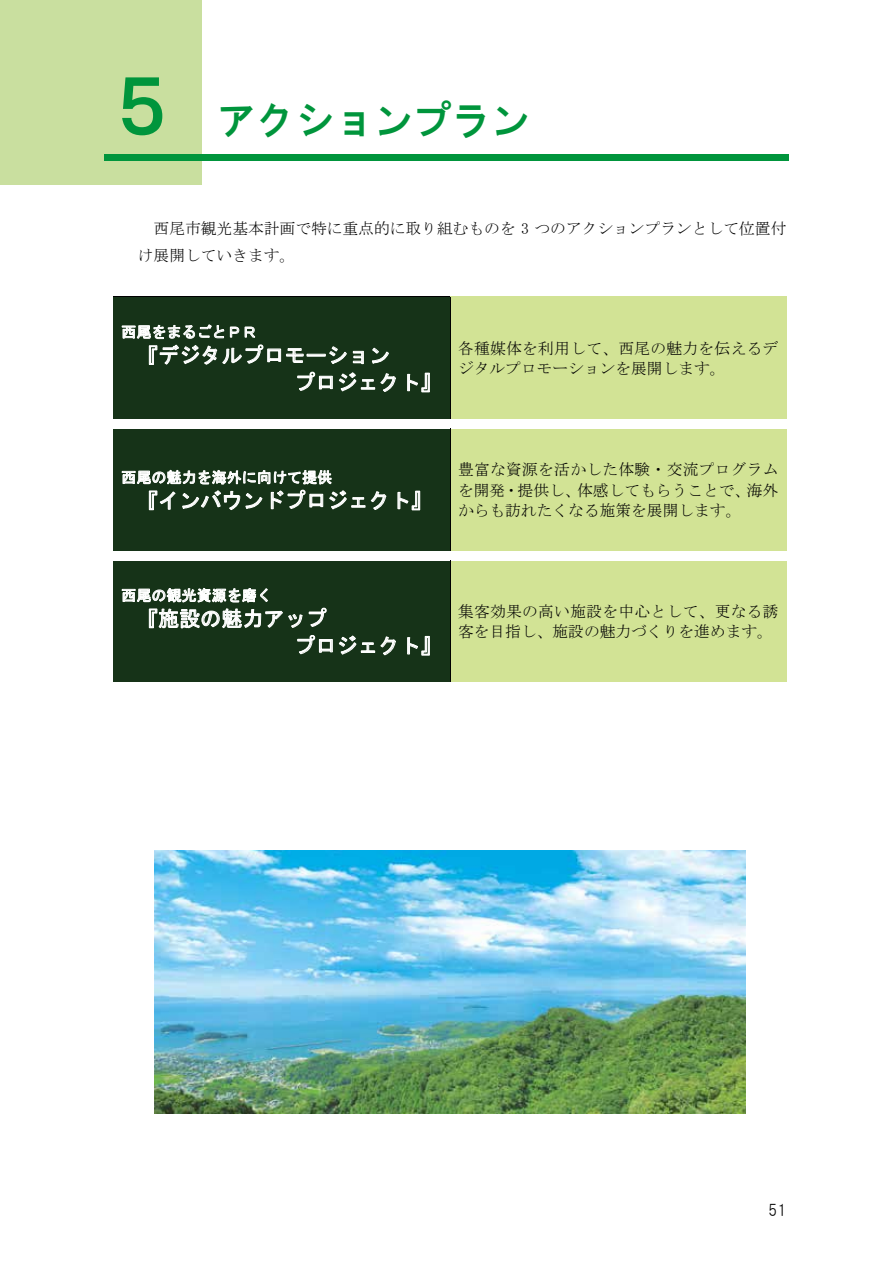
<style>
.page{position:relative;width:893px;height:1263px;background:#fff}
.page>*{position:absolute;margin:0;border:0;box-sizing:border-box;transform-origin:0 0}
.t1{font:39px "HGS Gothic E";color:#00953c}
.t2{font:21px/27.3px "MS Gothic";letter-spacing:.005em;color:#fff}
.t3{font:15.75px/20.4px "MS Mincho";color:#000}
.t4{font:15.75px "HGS Gothic M";color:#000}
.t5{font:15px "MS Gothic";color:#fff}
.s1{font-size:72px}
</style>
<div class="page">
<div style="left:0;top:0;width:201px;height:185px;background:#c9df9f"></div>
<div style="left:104px;top:154px;width:685px;height:7px;background:#00953c"></div>
<div style="left:113px;top:297px;width:337px;height:123px;background:#163318"></div>
<svg style="left:122px;top:324px;width:225px;height:41px"></svg>
<svg style="left:353px;top:351px;width:11px;height:13px"></svg>
<svg style="left:372px;top:348px;width:17px;height:15px"></svg>
<svg style="left:297px;top:372px;width:36px;height:19px"></svg>
<svg style="left:339px;top:372px;width:57px;height:20px"></svg>
<svg style="left:407px;top:373px;width:23px;height:19px"></svg>
<div style="left:450px;top:297px;width:337px;height:123px;background:#d2e395"></div>
<hr style="left:113px;top:296px;width:337px;height:1px;background:#000">
<hr style="left:450px;top:296px;width:337px;height:1px;background:#d2e395">
<hr style="left:450px;top:297px;width:1px;height:123px;background:#000">
<div style="left:113px;top:429px;width:337px;height:122px;background:#163318"></div>
<svg style="left:122px;top:470px;width:210px;height:14px"></svg>
<svg style="left:149px;top:491px;width:26px;height:19px"></svg>
<svg style="left:182px;top:490px;width:80px;height:20px"></svg>
<svg style="left:271px;top:490px;width:52px;height:19px"></svg>
<svg style="left:329px;top:490px;width:36px;height:20px"></svg>
<svg style="left:371px;top:491px;width:15px;height:19px"></svg>
<svg style="left:398px;top:491px;width:22px;height:19px"></svg>
<div style="left:450px;top:429px;width:337px;height:122px;background:#d2e395"></div>
<hr style="left:450px;top:429px;width:1px;height:122px;background:#000">
<div style="left:113px;top:560px;width:337px;height:123px;background:#163318"></div>
<svg style="left:122px;top:588px;width:211px;height:67px"></svg>
<svg style="left:339px;top:635px;width:57px;height:20px"></svg>
<svg style="left:407px;top:636px;width:23px;height:20px"></svg>
<div style="left:450px;top:560px;width:337px;height:123px;background:#d2e395"></div>
<hr style="left:450px;top:560px;width:1px;height:123px;background:#000">
<img style="left:154px;top:850px;width:592px;height:263px">
<h1 class="t1" style="left:106px;top:100px;width:424px"><span class="s1">５</span> アクションプラン</h1>
<p class="t3" style="left:138px;top:215px;width:650px;line-height:27px;text-indent:16px">西尾市観光基本計画で特に重点的に取り組むものを 3 つのアクションプランとして位置付け展開していきます。</p>
<p class="t5" style="left:121px;top:324px;width:137px">西尾をまるごとＰＲ</p>
<h2 class="t2" style="left:294px;top:341px;width:149px;text-indent:-157px">『デジタルプロモーション<br>プロジェクト』</h2>
<p class="t3" style="left:458px;top:338px;width:322px">各種媒体を利用して、西尾の魅力を伝えるデジタルプロモーションを展開します。</p>
<p class="t5" style="left:121px;top:470px;width:212px">西尾の魅力を海外に向けて提供</p>
<h2 class="t2" style="left:137px;top:487px;width:296px">『インバウンドプロジェクト』</h2>
<p class="t3" style="left:458px;top:459px;width:322px;text-align:justify">豊富な資源を活かした体験・交流プログラムを開発・提供し、体感してもらうことで、海外からも訪れたくなる施策を展開します。</p>
<p class="t5" style="left:121px;top:588px;width:152px">西尾の観光資源を磨く</p>
<h2 class="t2" style="left:294px;top:605px;width:149px;text-indent:-157px">『施設の魅力アップ<br>プロジェクト』</h2>
<p class="t3" style="left:458px;top:601px;width:322px">集客効果の高い施設を中心として、更なる誘客を目指し、施設の魅力づくりを進めます。</p>
<p class="t4" style="left:768px;top:1202px;width:20px">51</p>
</div>
